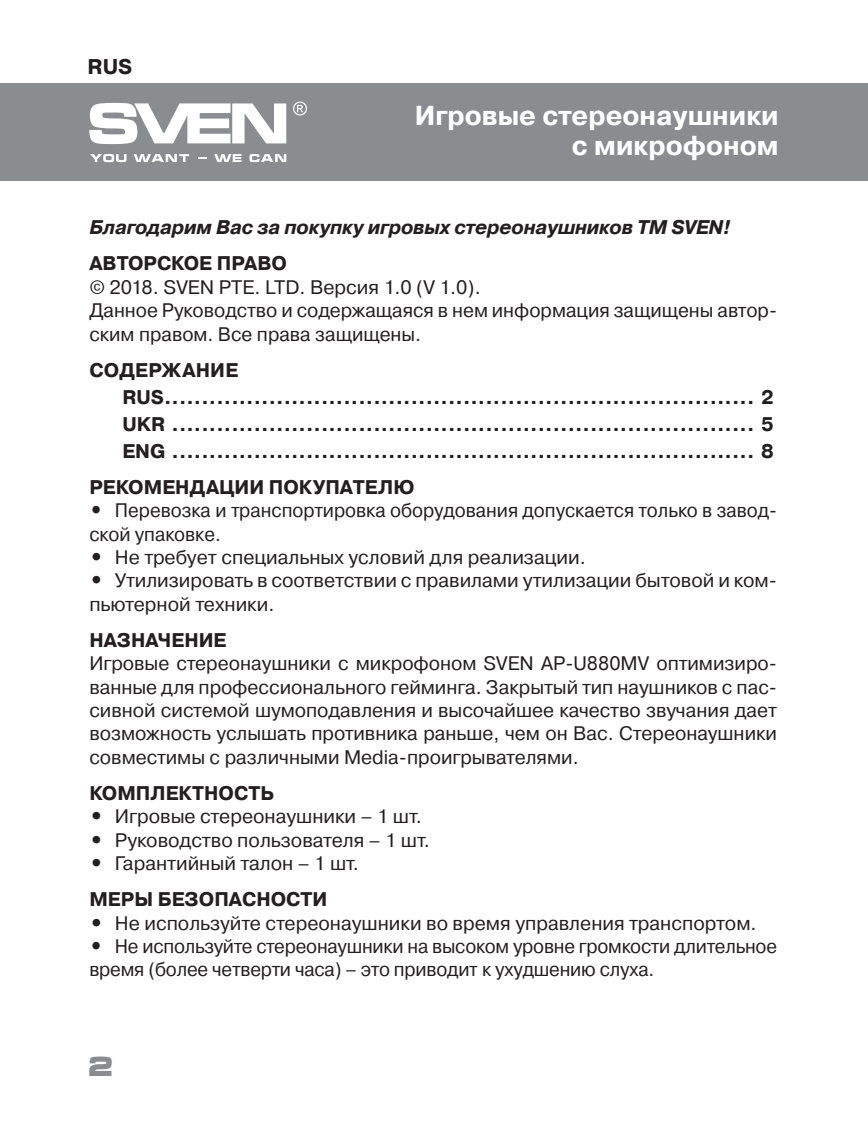
<style>
.page{position:relative;width:868px;height:1140px;background:#fff}
.page>*{position:absolute;margin:0;border:0;box-sizing:border-box;transform-origin:0 0}
.t1{font:700 27.3px/30px "Pragmatica";color:#fff;text-align:right}
.Numbers{font:700 27px "Micra";color:#8a8c8f}
.t2{font:700 21.3px "Pragmatica";color:#231f20}
.title_bold{font:700 19.8px "Pragmatica";color:#231f20}
.note{font:italic 700 19.8px "Pragmatica";letter-spacing:-.01em;color:#231f20}
.title_bold_caps{font:700 19.8px "Pragmatica";letter-spacing:.01em;color:#231f20}
.body_book{font:19.5px/23.4px "Pragmatica";color:#231f20}
.body_book-2{font:19.5px/23.4px "Pragmatica";color:#231f20;scale:.96 1}
.s1{font-weight:700;font-size:21px}
</style>
<div class="page">
<div style="left:0;top:83px;width:867px;height:97px;background:#8a8c8f"></div>
<hr style="left:867px;top:83px;width:1px;height:97px;background:#8a8c8f">
<svg style="left:89px;top:103px;width:197px;height:41px"></svg>
<svg style="left:90px;top:154px;width:36px;height:8px"></svg>
<svg style="left:133px;top:154px;width:56px;height:8px"></svg>
<svg style="left:214px;top:154px;width:27px;height:8px"></svg>
<svg style="left:249px;top:154px;width:37px;height:8px"></svg>
<svg style="left:293px;top:102px;width:14px;height:13px"></svg>
<p class="t2" style="left:88px;top:53px;width:46px">RUS</p>
<h1 class="t1" style="left:415px;top:100px;width:365px">Игровые стереонаушники с микрофоном</h1>
<p class="note" style="left:89px;top:215px;width:642px">Благодарим Вас за покупку игровых стереонаушников ТМ SVEN!</p>
<p class="title_bold" style="left:89px;top:251px;width:199px">АВТОРСКОЕ ПРАВО</p>
<p class="body_book" style="left:89px;top:276px;width:393px">© 2018. SVEN PTE. LTD. Версия 1.0 (V 1.0).</p>
<p class="body_book" style="left:89px;top:299px;width:689px">Данное Руководство и содержащаяся в нем информация защищены автор&shy;ским правом. Все права защищены.</p>
<p class="title_bold_caps" style="left:89px;top:357px;width:150px">СОДЕРЖАНИЕ</p>
<p class="title_bold" style="left:122px;top:384px;width:652px">RUS............................................................................... 2</p>
<p class="title_bold" style="left:122px;top:411px;width:652px">UKR .............................................................................. 5</p>
<p class="title_bold" style="left:122px;top:438px;width:652px">ENG .............................................................................. 8</p>
<p class="title_bold" style="left:89px;top:474px;width:326px">РЕКОМЕНДАЦИИ ПОКУПАТЕЛЮ</p>
<p class="body_book-2" style="left:89px;top:499px;width:717px"><span class="s1">•</span> Перевозка и транспортировка оборудования допускается только в завод&shy;ской упаковке.</p>
<p class="body_book" style="left:89px;top:546px;width:498px"><span class="s1">•</span> Не требует специальных условий для реализации.</p>
<p class="body_book" style="left:89px;top:569px;width:689px"><span class="s1">•</span> Утилизировать в соответствии с правилами утилизации бытовой и ком&shy;пьютерной техники.</p>
<p class="title_bold" style="left:89px;top:627px;width:139px">НАЗНАЧЕНИЕ</p>
<p class="body_book" style="left:89px;top:652px;width:689px;text-align:justify">Игровые стереонаушники с микрофоном SVEN AP-U880MV оптимизиро&shy;ванные для профессионального гейминга. Закрытый тип наушников с пас&shy;сивной системой шумоподавления и высочайшее качество звучания дает возможность услышать противника раньше, чем он Вас. Стереонаушники совместимы с различными Media-проигрывателями.</p>
<p class="title_bold" style="left:89px;top:780px;width:186px">КОМПЛЕКТНОСТЬ</p>
<p class="body_book" style="left:89px;top:805px;width:334px"><span class="s1">•</span> Игровые стереонаушники – 1 шт.</p>
<p class="body_book" style="left:89px;top:828px;width:342px"><span class="s1">•</span> Руководство пользователя – 1 шт.</p>
<p class="body_book" style="left:89px;top:852px;width:271px"><span class="s1">•</span> Гарантийный талон – 1 шт.</p>
<p class="title_bold" style="left:89px;top:886px;width:239px">МЕРЫ БЕЗОПАСНОСТИ</p>
<p class="body_book" style="left:89px;top:911px;width:668px"><span class="s1">•</span> Не используйте стереонаушники во время управления транспортом.</p>
<p class="body_book-2" style="left:89px;top:935px;width:717px"><span class="s1">•</span> Не используйте стереонаушники на высоком уровне громкости длительное время (более четверти часа) – это приводит к ухудшению слуха.</p>
<p class="Numbers" style="left:87px;top:1052px;width:29px">2</p>
</div>
